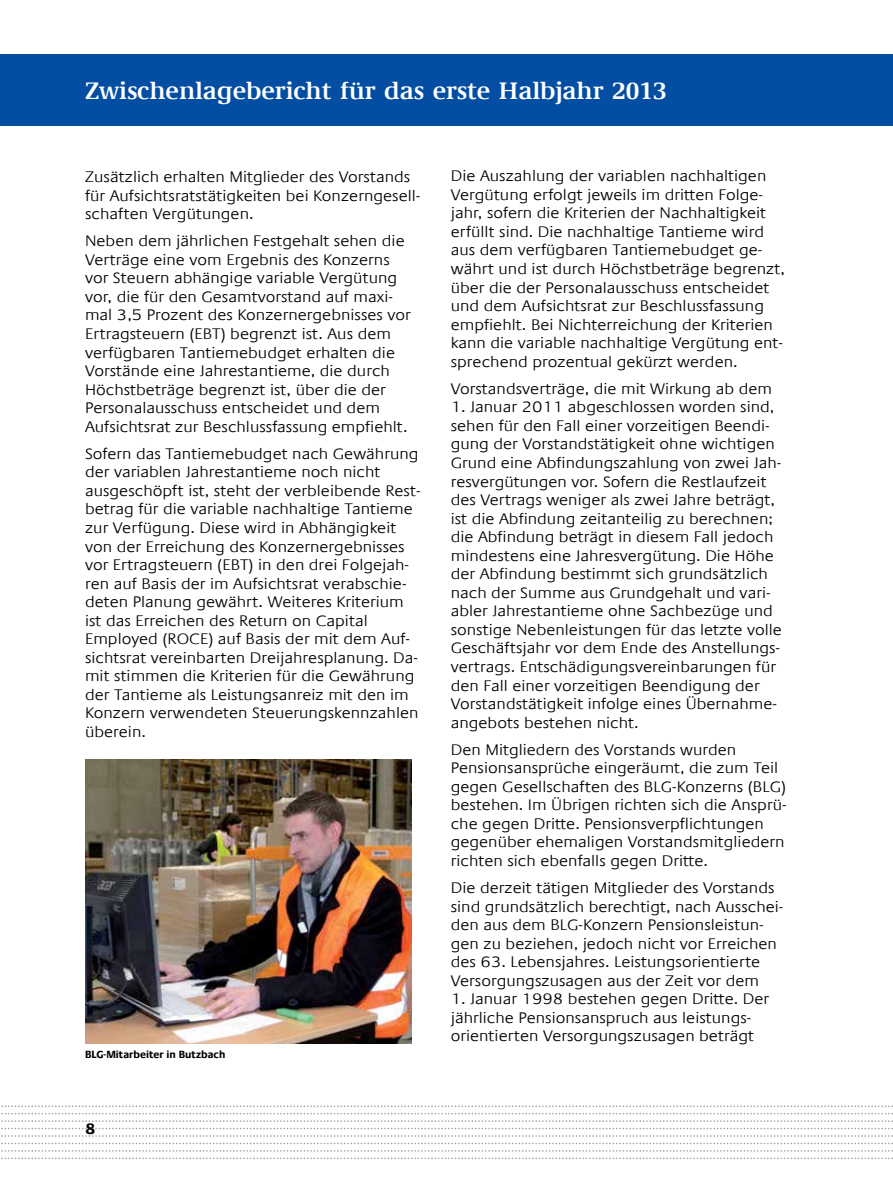
<style>
.page{position:relative;width:893px;height:1191px;background:#fff}
.page>*{position:absolute;margin:0;border:0;box-sizing:border-box;transform-origin:0 0}
.t1{font:700 24px "Demos Com";color:#fff}
.t2{font:300 15.45px/18.6px "Praxis Com";color:#000;scale:1.1 1}
.t3{font:700 15.45px "Praxis Com";color:#000;scale:1.1 1}
.t4{font:700 10.5px "Praxis Com";color:#000}
</style>
<div class="page">
<svg style="left:1px;top:1105px;width:892px;height:9px"></svg>
<svg style="left:1px;top:1120px;width:892px;height:9px"></svg>
<svg style="left:1px;top:1135px;width:892px;height:1px"></svg>
<svg style="left:1px;top:1142px;width:892px;height:2px"></svg>
<svg style="left:1px;top:1150px;width:892px;height:1px"></svg>
<svg style="left:1px;top:1157px;width:892px;height:2px"></svg>
<div style="left:0;top:54px;width:893px;height:72px;background:#034ea2"></div>
<img style="left:85px;top:759px;width:327px;height:284px">
<h1 class="t1" style="left:85px;top:77px;width:583px">Zwischenlagebericht für das erste Halbjahr 2013</h1>
<p class="t2" style="left:85px;top:168px;width:306px">Zusätzlich erhalten Mitglieder des Vorstands für Aufsichtsratstätigkeiten bei Konzerngesell&shy;schaften Vergütungen.</p>
<p class="t2" style="left:85px;top:232px;width:298px">Neben dem jährlichen Festgehalt sehen die Verträge eine vom Ergebnis des Konzerns vor Steuern abhängige variable Vergütung vor, die für den Gesamtvorstand auf maxi&shy;mal 3,5 Prozent des Konzernergebnisses vor Ertragsteuern (EBT) begrenzt ist. Aus dem verfügbaren Tantiemebudget erhalten die Vorstände eine Jahrestantieme, die durch Höchstbeträge begrenzt ist, über die der Personalausschuss entscheidet und dem Aufsichtsrat zur Beschlussfassung empfiehlt.</p>
<p class="t2" style="left:85px;top:444px;width:307px">Sofern das Tantiemebudget nach Gewährung der variablen Jahrestantieme noch nicht ausgeschöpft ist, steht der verbleibende Rest&shy;betrag für die variable nachhaltige Tantieme zur Verfügung. Diese wird in Abhängigkeit von der Erreichung des Konzernergebnisses vor Ertragsteuern (EBT) in den drei Folgejah&shy;ren auf Basis der im Aufsichtsrat verabschie&shy;deten Planung gewährt. Weiteres Kriterium ist das Erreichen des Return on Capital Employed (ROCE) auf Basis der mit dem Auf&shy;sichtsrat vereinbarten Dreijahresplanung. Da&shy;mit stimmen die Kriterien für die Gewährung der Tantieme als Leistungsanreiz mit den im Konzern verwendeten Steuerungskennzahlen überein.</p>
<p class="t4" style="left:85px;top:1048px;width:142px">BLG-Mitarbeiter in Butzbach</p>
<p class="t3" style="left:85px;top:1119px;width:11px">8</p>
<p class="t2" style="left:451px;top:167px;width:305px">Die Auszahlung der variablen nachhaltigen Vergütung erfolgt jeweils im dritten Folge&shy;jahr, sofern die Kriterien der Nachhaltigkeit erfüllt sind. Die nachhaltige Tantieme wird aus dem verfügbaren Tantiemebudget ge&shy;währt und ist durch Höchstbeträge begrenzt, über die der Personalausschuss entscheidet und dem Aufsichtsrat zur Beschlussfassung empfiehlt. Bei Nichterreichung der Kriterien kann die variable nachhaltige Vergütung ent&shy;sprechend prozentual gekürzt werden.</p>
<p class="t2" style="left:451px;top:379px;width:294px">Vorstandsverträge, die mit Wirkung ab dem</p>
<p class="t2" style="left:451px;top:398px;width:303px">1. Januar 2011 abgeschlossen worden sind, sehen für den Fall einer vorzeitigen Beendi&shy;gung der Vorstandstätigkeit ohne wichtigen Grund eine Abfindungszahlung von zwei Jah&shy;resvergütungen vor. Sofern die Restlaufzeit des Vertrags weniger als zwei Jahre beträgt, ist die Abfindung zeitanteilig zu berechnen; die Abfindung beträgt in diesem Fall jedoch mindestens eine Jahresvergütung. Die Höhe der Abfindung bestimmt sich grundsätzlich nach der Summe aus Grundgehalt und vari&shy;abler Jahrestantieme ohne Sachbezüge und sonstige Nebenleistungen für das letzte volle Geschäftsjahr vor dem Ende des Anstellungs&shy;vertrags. Entschädigungsvereinbarungen für den Fall einer vorzeitigen Beendigung der Vorstandstätigkeit infolge eines Übernahme&shy;angebots bestehen nicht.</p>
<p class="t2" style="left:451px;top:740px;width:307px">Den Mitgliedern des Vorstands wurden Pensionsansprüche eingeräumt, die zum Teil gegen Gesellschaften des BLG-Konzerns (BLG) bestehen. Im Übrigen richten sich die Ansprü&shy;che gegen Dritte. Pensionsverpflichtungen gegenüber ehemaligen Vorstandsmitgliedern richten sich ebenfalls gegen Dritte.</p>
<p class="t2" style="left:451px;top:878px;width:304px">Die derzeit tätigen Mitglieder des Vorstands sind grundsätzlich berechtigt, nach Ausschei&shy;den aus dem BLG-Konzern Pensionsleistun&shy;gen zu beziehen, jedoch nicht vor Erreichen des 63. Lebensjahres. Leistungsorientierte Versorgungszusagen aus der Zeit vor dem</p>
<p class="t2" style="left:451px;top:990px;width:291px">1. Januar 1998 bestehen gegen Dritte. Der jährliche Pensionsanspruch aus leistungs&shy;orientierten Versorgungszusagen beträgt</p>
</div>
